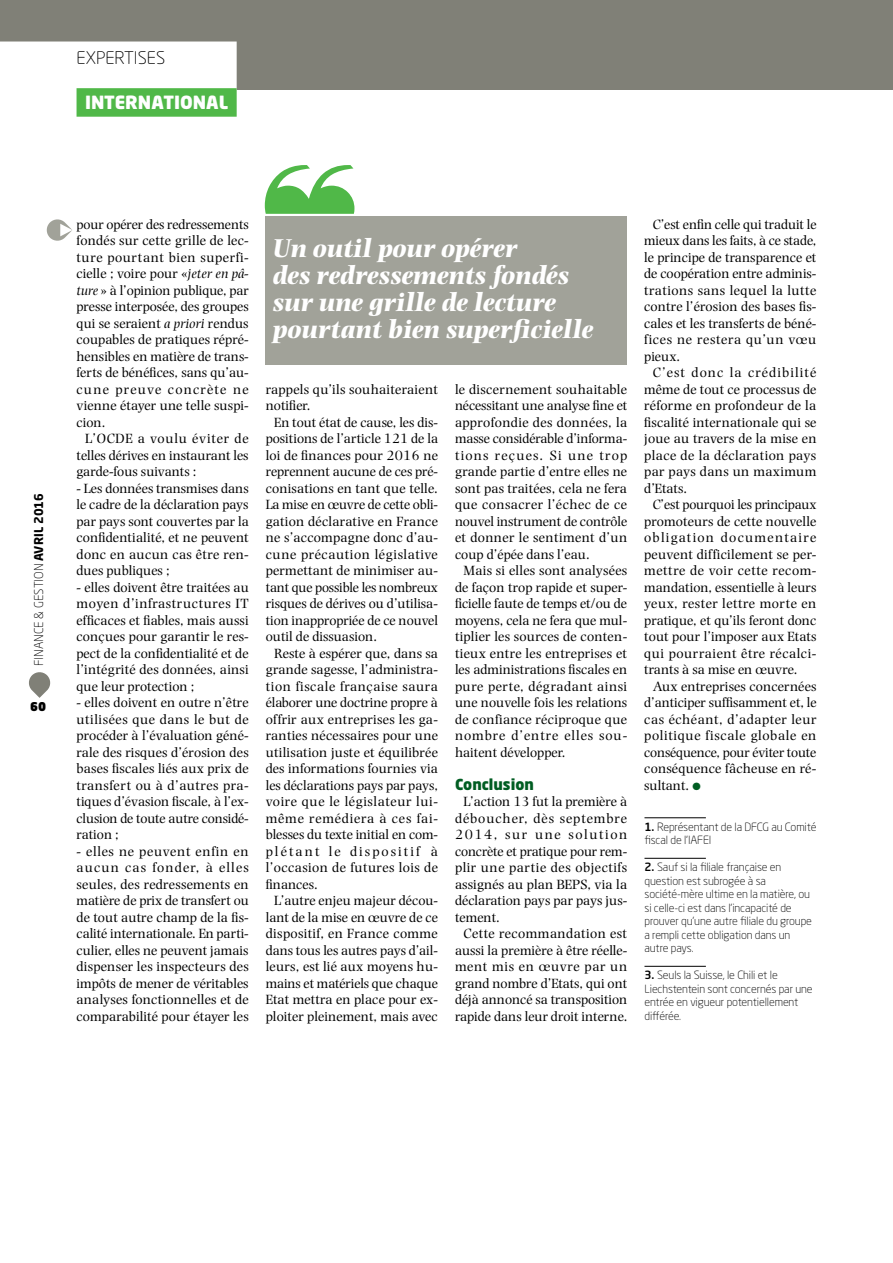
<style>
.page{position:relative;width:893px;height:1263px;background:#fff}
.page>*{position:absolute;margin:0;border:0;box-sizing:border-box;transform-origin:0 0}
.t1{font:italic 700 27px/27px "Photina MT Std";letter-spacing:-.01em;color:#fff}
.t2{font:900 18px "Neo Sans Std";color:#fff}
.t3{font:300 17.25px "Neo Sans Std";color:#000}
.t4{font:900 15px "Neo Sans Std";color:#005d22}
.t5{font:13.95px/16.5px "Photina MT Std";letter-spacing:.005em;color:#000;text-align:justify}
.t6{font:300 12px "Neo Sans Std";color:#000}
.t7{font:900 12px "Neo Sans Std";color:#000}
.t8{font:300 11.25px/13.5px "Neo Sans Std";letter-spacing:-.01em;color:#000}
.s1{font-weight:700}
.s2{font-style:italic}
.s3{color:#005d22}
.s4{font-weight:500}
</style>
<div class="page">
<div style="left:0;top:0;width:893px;height:89px;background:#808077"></div>
<div style="left:0;top:42px;width:237px;height:67px;background:#fff"></div>
<div style="left:77px;top:88px;width:160px;height:29px;background:#50b848"></div>
<svg style="left:46px;top:219px;width:26px;height:22px"></svg>
<div style="left:265px;top:216px;width:361px;height:148px;background:#a1a299"></div>
<svg style="left:265px;top:165px;width:89px;height:49px"></svg>
<hr style="left:644px;top:817px;width:62px;height:1px;background:#000">
<hr style="left:644px;top:858px;width:62px;height:1px;background:#000">
<hr style="left:644px;top:966px;width:62px;height:1px;background:#000">
<svg style="left:29px;top:672px;width:22px;height:26px"></svg>
<p class="t3" style="left:77px;top:48px;width:90px">EXPERTISES</p>
<p class="t2" style="left:85px;top:91px;width:145px">INTERNATIONAL</p>
<p class="t6" style="left:32px;top:666px;width:174px;rotate:-90deg">Finance &amp; gestion <span class="s1">avril 2016</span></p>
<p class="t7" style="left:30px;top:699px;width:18px">60</p>
<p class="t5" style="left:77px;top:216px;width:174px">pour opérer des redressements fondés sur cette grille de lec&shy;ture pourtant bien superfi&shy;cielle ; voire pour «<span class="s2">jeter en pâ&shy;ture</span> » à l’opinion publique, par presse interposée, des groupes qui se seraient <span class="s2">a priori</span> rendus coupables de pratiques répré&shy;hensibles en matière de trans&shy;ferts de bénéfices, sans qu’au&shy;cune preuve concrète ne vienne étayer une telle suspi&shy;cion.</p>
<p class="t5" style="left:77px;top:430px;width:174px;text-indent:9px">L’OCDE a voulu éviter de telles dérives en instaurant les garde-fous suivants :</p>
<p class="t5" style="left:77px;top:480px;width:174px">- Les données transmises dans le cadre de la déclaration pays par pays sont couvertes par la confidentialité, et ne peuvent donc en aucun cas être ren&shy;dues publiques ;</p>
<p class="t5" style="left:77px;top:579px;width:174px">- elles doivent être traitées au moyen d’infrastructures IT efficaces et fiables, mais aussi conçues pour garantir le res&shy;pect de la confidentialité et de l’intégrité des données, ainsi que leur protection ;</p>
<p class="t5" style="left:77px;top:694px;width:174px">- elles doivent en outre n’être utilisées que dans le but de procéder à l’évaluation géné&shy;rale des risques d’érosion des bases fiscales liés aux prix de transfert ou à d’autres pra&shy;tiques d’évasion fiscale, à l’ex&shy;clusion de toute autre considé&shy;ration ;</p>
<p class="t5" style="left:77px;top:843px;width:174px">- elles ne peuvent enfin en aucun cas fonder, à elles seules, des redressements en matière de prix de transfert ou de tout autre champ de la fis&shy;calité internationale. En parti&shy;culier, elles ne peuvent jamais dispenser les inspecteurs des impôts de mener de véritables analyses fonctionnelles et de comparabilité pour étayer les</p>
<h1 class="t1" style="left:273px;top:234px;width:322px">Un outil pour opérer<br>des redressements fondés sur une grille de lecture pourtant bien superficielle</h1>
<p class="t5" style="left:266px;top:381px;width:174px">rappels qu’ils souhaiteraient notifier.</p>
<p class="t5" style="left:266px;top:414px;width:174px;text-indent:9px">En tout état de cause, les dis&shy;positions de l’article 121 de la loi de finances pour 2016 ne reprennent aucune de ces pré&shy;conisations en tant que telle.<br>La mise en œuvre de cette obli&shy;gation déclarative en France ne s’accompagne donc d’au&shy;cune précaution législative permettant de minimiser au&shy;tant que possible les nombreux risques de dérives ou d’utilisa&shy;tion inappropriée de ce nouvel outil de dissuasion.</p>
<p class="t5" style="left:266px;top:645px;width:174px;text-indent:9px">Reste à espérer que, dans sa grande sagesse, l’administra&shy;tion fiscale française saura élaborer une doctrine propre à offrir aux entreprises les ga&shy;ranties nécessaires pour une utilisation juste et équilibrée des informations fournies via les déclarations pays par pays, voire que le législateur lui&shy;même remédiera à ces fai&shy;blesses du texte initial en com&shy;plétant le dispositif à l’occasion de futures lois de finances.</p>
<p class="t5" style="left:266px;top:892px;width:174px;text-indent:9px">L’autre enjeu majeur décou&shy;lant de la mise en œuvre de ce dispositif, en France comme dans tous les autres pays d’ail&shy;leurs, est lié aux moyens hu&shy;mains et matériels que chaque Etat mettra en place pour ex&shy;ploiter pleinement, mais avec</p>
<p class="t5" style="left:455px;top:381px;width:174px">le discernement souhaitable nécessitant une analyse fine et approfondie des données, la masse considérable d’informa&shy;tions reçues. Si une trop grande partie d’entre elles ne sont pas traitées, cela ne fera que consacrer l’échec de ce nouvel instrument de contrôle et donner le sentiment d’un coup d’épée dans l’eau.</p>
<p class="t5" style="left:455px;top:562px;width:174px;text-indent:9px">Mais si elles sont analysées de façon trop rapide et super&shy;ficielle faute de temps et/ou de moyens, cela ne fera que mul&shy;tiplier les sources de conten&shy;tieux entre les entreprises et les administrations fiscales en pure perte, dégradant ainsi une nouvelle fois les relations de confiance réciproque que nombre d’entre elles sou&shy;haitent développer.</p>
<p class="t4" style="left:455px;top:774px;width:80px">Conclusion</p>
<p class="t5" style="left:455px;top:793px;width:174px;text-indent:9px">L’action 13 fut la première à déboucher, dès septembre 2014, sur une solution concrète et pratique pour rem&shy;plir une partie des objectifs assignés au plan BEPS, via la déclaration pays par pays jus&shy;tement.</p>
<p class="t5" style="left:455px;top:925px;width:174px;text-align:center">Cette recommandation est aussi la première à être réelle&shy;ment mis en œuvre par un grand nombre d’Etats, qui ont déjà annoncé sa transposition rapide dans leur droit interne.</p>
<p class="t5" style="left:644px;top:216px;width:174px;text-indent:9px">C’est enfin celle qui traduit le mieux dans les faits, à ce stade, le principe de transparence et de coopération entre adminis&shy;trations sans lequel la lutte contre l’érosion des bases fis&shy;cales et les transferts de béné&shy;fices ne restera qu’un vœu pieux.</p>
<p class="t5" style="left:644px;top:364px;width:174px;text-indent:9px">C’est donc la crédibilité même de tout ce processus de réforme en profondeur de la fiscalité internationale qui se joue au travers de la mise en place de la déclaration pays par pays dans un maximum d’Etats.</p>
<p class="t5" style="left:644px;top:496px;width:174px;text-indent:9px">C’est pourquoi les principaux promoteurs de cette nouvelle obligation documentaire peuvent difficilement se per&shy;mettre de voir cette recom&shy;mandation, essentielle à leurs yeux, rester lettre morte en pratique, et qu’ils feront donc tout pour l’imposer aux Etats qui pourraient être récalci&shy;trants à sa mise en œuvre.</p>
<p class="t5" style="left:644px;top:678px;width:174px;text-indent:9px">Aux entreprises concernées d’anticiper suffisamment et, le cas échéant, d’adapter leur politique fiscale globale en conséquence, pour éviter toute conséquence fâcheuse en ré&shy;sultant. <span class="s3">●</span></p>
<p class="t8" style="left:644px;top:820px;width:173px"><span class="s4">1.</span> Représentant de la DFCG au Comité fiscal de l’IAFEI</p>
<p class="t8" style="left:644px;top:860px;width:169px"><span class="s4">2.</span> Sauf si la filiale française en question est subrogée à sa société-mère ultime en la matière, ou si celle-ci est dans l’incapacité de prouver qu’une autre filiale du groupe a rempli cette obligation dans un autre pays.</p>
<p class="t8" style="left:644px;top:968px;width:170px"><span class="s4">3.</span> Seuls la Suisse, le Chili et le<br>Liechstentein sont concernés par une entrée en vigueur potentiellement différée.</p>
</div>
